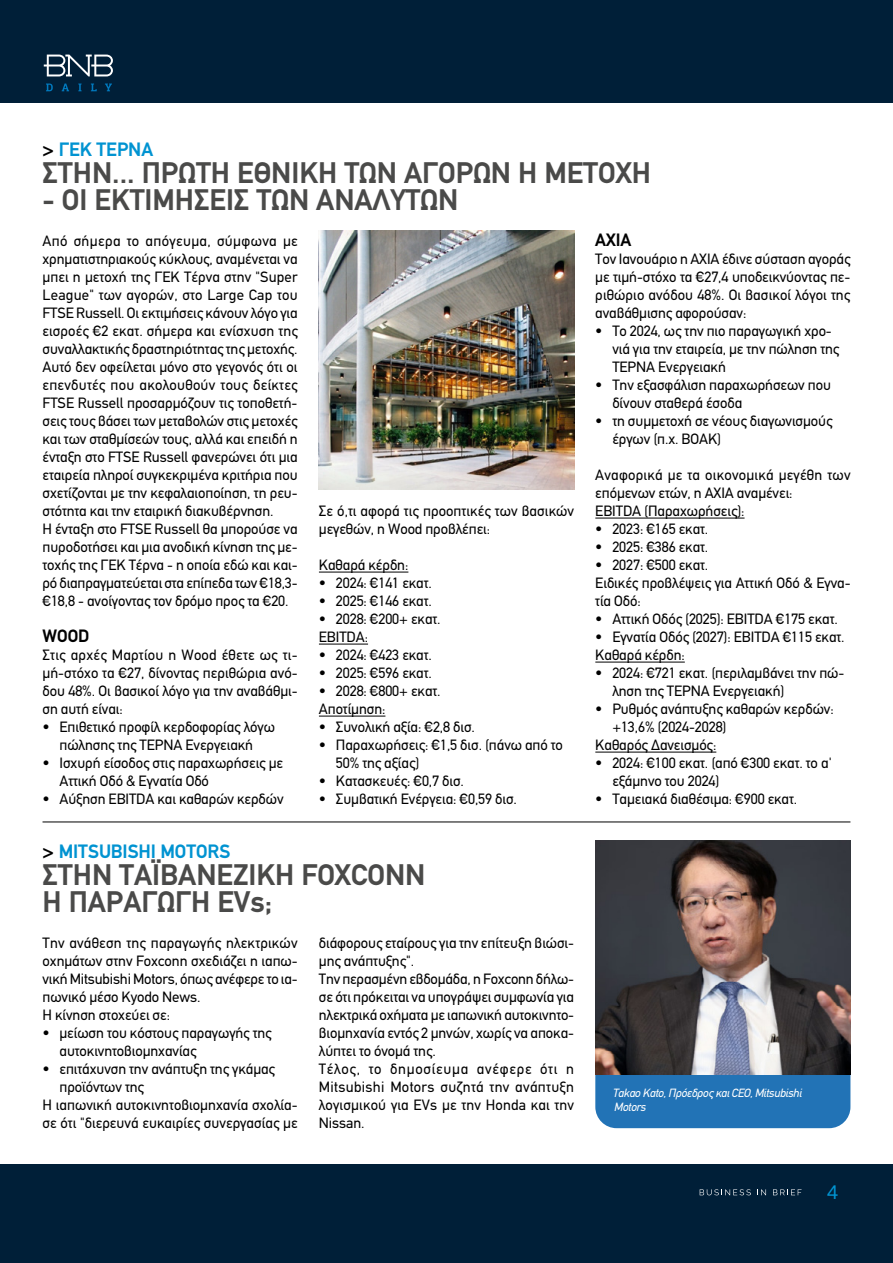
<style>
.page{position:relative;width:893px;height:1263px;background:#fff}
.page>*{position:absolute;margin:0;border:0;box-sizing:border-box;transform-origin:0 0}
.t1{font:700 30px/27px "PF Din Text";color:#4a4a49}
.t2{font:700 19.5px "PF Din Text";color:#0093d1}
.t3{font:19.5px "CF Asty Std";color:#0093d1}
.t4{font:700 18px "PF Din Text";color:#000}
.t5{font:15px/18px "PF Din Text";letter-spacing:-.005em;color:#000}
.t6{font:italic 12px/14.4px "PF Din Text";letter-spacing:-.02em;color:#fff}
.s1{color:#000}
</style>
<div class="page">
<div style="left:0;top:0;width:893px;height:102px;background:#001f38"></div>
<svg style="left:46px;top:84px;width:7px;height:7px"></svg>
<svg style="left:62px;top:84px;width:7px;height:7px"></svg>
<svg style="left:78px;top:84px;width:4px;height:7px"></svg>
<svg style="left:91px;top:84px;width:6px;height:7px"></svg>
<svg style="left:105px;top:84px;width:7px;height:7px"></svg>
<svg style="left:44px;top:55px;width:69px;height:21px"></svg>
<div style="left:0;top:1164px;width:893px;height:99px;background:#001f38"></div>
<svg style="left:700px;top:1189px;width:51px;height:6px"></svg>
<svg style="left:757px;top:1189px;width:9px;height:6px"></svg>
<svg style="left:773px;top:1189px;width:28px;height:6px"></svg>
<hr style="left:43px;top:822px;width:807px;height:1px;background:#000">
<hr style="left:319px;top:572px;width:89px;height:1px;background:#000">
<hr style="left:319px;top:644px;width:49px;height:1px;background:#000">
<hr style="left:319px;top:716px;width:66px;height:1px;background:#000">
<hr style="left:595px;top:518px;width:149px;height:1px;background:#000">
<hr style="left:595px;top:662px;width:90px;height:1px;background:#000">
<hr style="left:595px;top:752px;width:121px;height:1px;background:#000">
<img style="left:319px;top:230px;width:255px;height:260px">
<div style="left:595px;top:921px;width:255px;height:207px;background:#2273b6;border-radius:21px"></div>
<img style="left:595px;top:840px;width:255px;height:234px">
<h2 class="t2" style="left:43px;top:138px;width:112px"><span class="s1">&gt;</span> ΓΕΚ ΤΕΡΝΑ</h2>
<h1 class="t1" style="left:43px;top:159px;width:606px">ΣΤΗΝ... ΠΡΏΤΗ ΕΘΝΙΚΉ ΤΩΝ ΑΓΟΡΏΝ Η ΜΕΤΟΧΉ</h1>
<h1 class="t1" style="left:43px;top:186px;width:417px">- ΟΙ ΕΚΤΙΜΉΣΕΙΣ ΤΩΝ ΑΝΑΛΥΤΏΝ</h1>
<p class="t5" style="left:43px;top:232px;width:257px">Από σήμερα το απόγευμα, σύμφωνα με χρηματιστηριακούς κύκλους, αναμένεται να μπει η μετοχή της ΓΕΚ Τέρνα στην "Super League" των αγορών, στο Large Cap του FTSE Russell. Οι εκτιμήσεις κάνουν λόγο για εισροές €2 εκατ. σήμερα και ενίσχυση της συναλλακτικής δραστηριότητας της μετοχής.<br>Αυτό δεν οφείλεται μόνο στο γεγονός ότι οι επενδυτές που ακολουθούν τους δείκτες FTSE Russell προσαρμόζουν τις τοποθετή&shy;σεις τους βάσει των μεταβολών στις μετοχές και των σταθμίσεών τους, αλλά και επειδή η ένταξη στο FTSE Russell φανερώνει ότι μια εταιρεία πληροί συγκεκριμένα κριτήρια που σχετίζονται με την κεφαλαιοποίηση, τη ρευ&shy;στότητα και την εταιρική διακυβέρνηση.<br>Η ένταξη στο FTSE Russell θα μπορούσε να πυροδοτήσει και μια ανοδική κίνηση της με&shy;τοχής της ΓΕΚ Τέρνα - η οποία εδώ και και&shy;ρό διαπραγματεύεται στα επίπεδα των €18,3- €18,8 - ανοίγοντας τον δρόμο προς τα €20.</p>
<p class="t4" style="left:43px;top:625px;width:48px">WOOD</p>
<p class="t5" style="left:43px;top:646px;width:257px;text-align:justify">Στις αρχές Μαρτίου η Wood έθετε ως τι&shy;μή-στόχο τα €27, δίνοντας περιθώρια ανό&shy;δου 48%. Οι βασικοί λόγο για την αναβάθμι&shy;ση αυτή είναι:</p>
<p class="t5" style="left:43px;top:718px;width:234px;text-align:center">• Επιθετικό προφίλ κερδοφορίας λόγω πώλησης της ΤΕΡΝΑ Ενεργειακή</p>
<p class="t5" style="left:60px;top:754px;width:225px;text-indent:-17px">• Ισχυρή είσοδος στις παραχωρήσεις με<br>Αττική Οδό &amp; Εγνατία Οδό</p>
<p class="t5" style="left:43px;top:790px;width:243px">• Αύξηση EBITDA και καθαρών κερδών</p>
<p class="t5" style="left:319px;top:502px;width:257px">Σε ό,τι αφορά τις προοπτικές των βασικών μεγεθών, η Wood προβλέπει:</p>
<p class="t5" style="left:319px;top:556px;width:91px">Καθαρά κέρδη:</p>
<p class="t5" style="left:319px;top:574px;width:114px">• 2024: €141 εκατ.</p>
<p class="t5" style="left:319px;top:592px;width:114px">• 2025: €146 εκατ.</p>
<p class="t5" style="left:319px;top:610px;width:123px">• 2028: €200+ εκατ.<br>EBITDA:</p>
<p class="t5" style="left:319px;top:646px;width:114px">• 2024: €423 εκατ.</p>
<p class="t5" style="left:319px;top:664px;width:114px">• 2025: €596 εκατ.</p>
<p class="t5" style="left:319px;top:682px;width:123px">• 2028: €800+ εκατ.<br>Αποτίμηση:</p>
<p class="t5" style="left:319px;top:718px;width:158px">• Συνολική αξία: €2,8 δισ.</p>
<p class="t5" style="left:336px;top:736px;width:229px;text-indent:-17px">• Παραχωρήσεις: €1,5 δισ. (πάνω από το<br>50% της αξίας)</p>
<p class="t5" style="left:319px;top:772px;width:147px">• Κατασκευές: €0,7 δισ.</p>
<p class="t5" style="left:319px;top:790px;width:200px">• Συμβατική Ενέργεια: €0,59 δισ.</p>
<h2 class="t2" style="left:43px;top:840px;width:190px"><span class="s1">&gt;</span> MITSUBISHI MOTORS</h2>
<h1 class="t1" style="left:43px;top:861px;width:384px">ΣΤΗΝ ΤΑΪΒΑΝΈΖΙΚΗ FOXCONN<br>Η ΠΑΡΑΓΩΓΉ EVs;</h1>
<p class="t5" style="left:43px;top:934px;width:257px">Την ανάθεση της παραγωγής ηλεκτρικών οχημάτων στην Foxconn σχεδιάζει η ιαπω&shy;νική Mitsubishi Motors, όπως ανέφερε το ια&shy;πωνικό μέσο Kyodo News.<br>Η κίνηση στοχεύει σε:</p>
<p class="t5" style="left:60px;top:1024px;width:214px;text-indent:-17px">• μείωση του κόστους παραγωγής της αυτοκινητοβιομηχανίας</p>
<p class="t5" style="left:43px;top:1060px;width:234px">• επιτάχυνση την ανάπτυξη της γκάμας</p>
<p class="t5" style="left:60px;top:1078px;width:86px">προϊόντων της</p>
<p class="t5" style="left:43px;top:1096px;width:257px">Η ιαπωνική αυτοκινητοβιομηχανία σχολία-</p>
<p class="t5" style="left:43px;top:1114px;width:257px">σε ότι "διερευνά ευκαιρίες συνεργασίας με</p>
<p class="t5" style="left:319px;top:934px;width:257px">διάφορους εταίρους για την επίτευξη βιώσι&shy;μης ανάπτυξης".<br>Την περασμένη εβδομάδα, η Foxconn δήλω&shy;σε ότι πρόκειται να υπογράψει συμφωνία για ηλεκτρικά οχήματα με ιαπωνική αυτοκινητο&shy;βιομηχανία εντός 2 μηνών, χωρίς να αποκα&shy;λύπτει το όνομά της.<br>Τέλος, το δημοσίευμα ανέφερε ότι η Mitsubishi Motors συζητά την ανάπτυξη λογισμικού για EVs με την Honda και την Nissan.</p>
<p class="t4" style="left:595px;top:229px;width:38px">AXIA</p>
<p class="t5" style="left:595px;top:250px;width:257px;text-align:justify">Τον Ιανουάριο η AXIA έδινε σύσταση αγοράς με τιμή-στόχο τα €27,4 υποδεικνύοντας πε&shy;ριθώριο ανόδου 48%. Οι βασικοί λόγοι της αναβάθμισης αφορούσαν:</p>
<p class="t5" style="left:612px;top:322px;width:229px;text-indent:-17px">• Το 2024, ως την πιο παραγωγική χρο&shy;νιά για την εταιρεία, με την πώληση της<br>ΤΕΡΝΑ Ενεργειακή</p>
<p class="t5" style="left:612px;top:376px;width:220px;text-indent:-17px">• Την εξασφάλιση παραχωρήσεων που δίνουν σταθερά έσοδα</p>
<p class="t5" style="left:612px;top:412px;width:222px;text-indent:-17px">• τη συμμετοχή σε νέους διαγωνισμούς έργων (π.χ. ΒΟΑΚ)</p>
<p class="t5" style="left:595px;top:466px;width:257px">Αναφορικά με τα οικονομικά μεγέθη των επόμενων ετών, η AXIA αναμένει:<br>EBITDA (Παραχωρήσεις):</p>
<p class="t5" style="left:595px;top:520px;width:114px">• 2023: €165 εκατ.</p>
<p class="t5" style="left:595px;top:538px;width:114px">• 2025: €386 εκατ.</p>
<p class="t5" style="left:595px;top:556px;width:257px">• 2027: €500 εκατ.<br>Ειδικές προβλέψεις για Αττική Οδό &amp; Εγνα&shy;τία Οδό:</p>
<p class="t5" style="left:595px;top:610px;width:244px">• Αττική Οδός (2025): EBITDA €175 εκατ.</p>
<p class="t5" style="left:595px;top:628px;width:251px">• Εγνατία Οδός (2027): EBITDA €115 εκατ.<br>Καθαρά κέρδη:</p>
<p class="t5" style="left:612px;top:664px;width:233px;text-indent:-17px">• 2024: €721 εκατ. (περιλαμβάνει την πώ&shy;ληση της ΤΕΡΝΑ Ενεργειακή)</p>
<p class="t5" style="left:595px;top:700px;width:240px">• Ρυθμός ανάπτυξης καθαρών κερδών:</p>
<p class="t5" style="left:612px;top:718px;width:116px">+13,6% (2024-2028)</p>
<p class="t5" style="left:595px;top:736px;width:123px">Καθαρός Δανεισμός:</p>
<p class="t5" style="left:612px;top:754px;width:221px;text-indent:-17px">• 2024: €100 εκατ. (από €300 εκατ. το α' εξάμηνο του 2024)</p>
<p class="t5" style="left:595px;top:790px;width:203px">• Ταμειακά διαθέσιμα: €900 εκατ.</p>
<p class="t6" style="left:612px;top:1085px;width:191px">Takao Kato, Πρόεδρος και CEO, Mitsubishi<br>Motors</p>
<h2 class="t3" style="left:827px;top:1181px;width:13px">4</h2>
</div>
